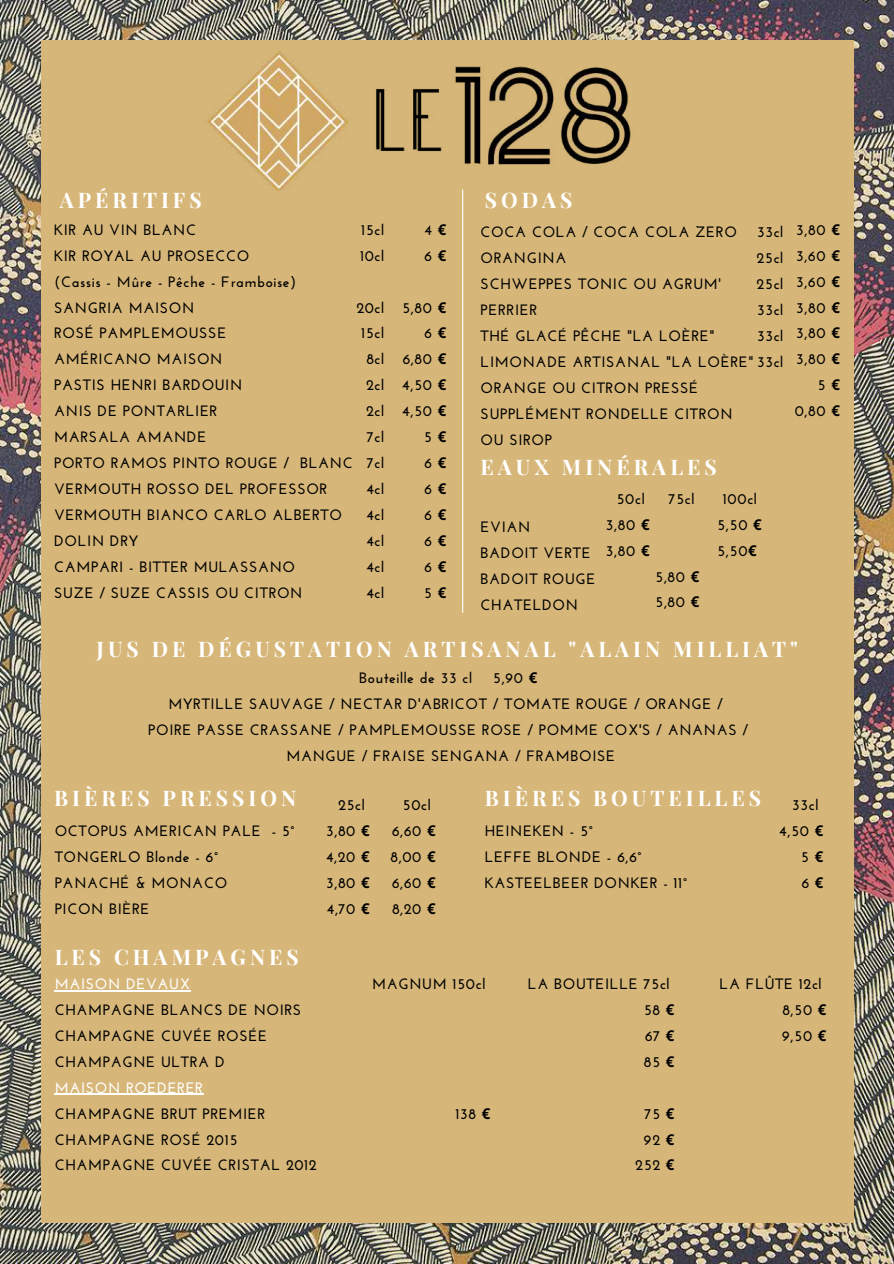
<style>
.page{position:relative;width:894px;height:1264px;background:#fff}
.page>*{position:absolute;margin:0;border:0;box-sizing:border-box;transform-origin:0 0}
.t1{font:700 21px "Playfair Display SC";letter-spacing:.19em;color:#fff}
.t2{font:700 15px/26px "Josefin Sans";letter-spacing:.04em;color:#000}
.t3{font:700 15px "Josefin Sans";letter-spacing:.04em;color:#fff}
.s1{font-family:"Noto Sans"}
</style>
<div class="page">
<img style="left:0;top:0;width:893px;height:1263px">
<div style="left:41px;top:41px;width:812px;height:201px;background:#d7b779"></div>
<img style="left:185px;top:24px;width:466px;height:167px">
<div style="left:41px;top:191px;width:812px;height:1032px;background:#d7b779"></div>
<hr style="left:462px;top:190px;width:1px;height:422px;background:#fff">
<hr style="left:55px;top:990px;width:136px;height:1px;background:#fff">
<hr style="left:55px;top:1093px;width:149px;height:1px;background:#fff">
<h1 class="t1" style="left:60px;top:185px;width:143px">APÉRITIFS</h1>
<p class="t2" style="left:360px;top:218px;width:25px">15cl<br>10cl</p>
<p class="t2" style="left:54px;top:218px;width:300px">KIR AU VIN BLANC<br>KIR ROYAL AU PROSECCO<br>(Cassis - Mûre - Pêche - Framboise)<br>SANGRIA MAISON<br>ROSÉ PAMPLEMOUSSE<br>AMÉRICANO MAISON<br>PASTIS HENRI BARDOUIN<br>ANIS DE PONTARLIER<br>MARSALA AMANDE<br>PORTO RAMOS PINTO ROUGE / BLANC<br>VERMOUTH ROSSO DEL PROFESSOR<br>VERMOUTH BIANCO CARLO ALBERTO<br>DOLIN DRY<br>CAMPARI - BITTER MULASSANO<br>SUZE / SUZE CASSIS OU CITRON</p>
<p class="t2" style="left:424px;top:218px;width:24px">4 <span class="s1">€<br></span>6 <span class="s1">€</span></p>
<p class="t2" style="left:356px;top:296px;width:29px;text-align:right">20cl<br>15cl<br>8cl<br>2cl<br>2cl<br>7cl<br>7cl<br>4cl<br>4cl<br>4cl<br>4cl<br>4cl</p>
<p class="t2" style="left:402px;top:296px;width:46px;text-align:right">5,80 <span class="s1">€<br></span>6 <span class="s1">€<br></span>6,80 <span class="s1">€<br></span>4,50 <span class="s1">€<br></span>4,50 <span class="s1">€<br></span>5 <span class="s1">€<br></span>6 <span class="s1">€<br></span>6 <span class="s1">€<br></span>6 <span class="s1">€<br></span>6 <span class="s1">€<br></span>6 <span class="s1">€<br></span>5 <span class="s1">€</span></p>
<h1 class="t1" style="left:484px;top:185px;width:89px">SODAS</h1>
<p class="t2" style="left:480px;top:220px;width:304px">COCA COLA / COCA COLA ZERO<br>ORANGINA<br>SCHWEPPES TONIC OU AGRUM'<br>PERRIER<br>THÉ GLACÉ PÊCHE "LA LOÈRE"<br>LIMONADE ARTISANAL "LA LOÈRE" 33cl<br>ORANGE OU CITRON PRESSÉ<br>SUPPLÉMENT RONDELLE CITRON<br>OU SIROP</p>
<p class="t2" style="left:756px;top:220px;width:28px;text-align:justify">33cl 25cl 25cl 33cl 33cl</p>
<p class="t2" style="left:794px;top:218px;width:47px;text-align:right">3,80 <span class="s1">€<br></span>3,60 <span class="s1">€<br></span>3,60 <span class="s1">€<br></span>3,80 <span class="s1">€<br></span>3,80 <span class="s1">€<br></span>3,80 <span class="s1">€<br></span>5 <span class="s1">€<br></span>0,80 <span class="s1">€</span></p>
<h1 class="t1" style="left:480px;top:452px;width:237px">EAUX MINÉRALES</h1>
<p class="t2" style="left:480px;top:515px;width:116px">EVIAN<br>BADOIT VERTE<br>BADOIT ROUGE<br>CHATELDON</p>
<p class="t2" style="left:605px;top:487px;width:45px;text-align:center">50cl<br>3,80 <span class="s1">€<br></span>3,80 <span class="s1">€</span></p>
<p class="t2" style="left:668px;top:487px;width:27px">75cl</p>
<p class="t2" style="left:655px;top:565px;width:46px">5,80 <span class="s1">€<br></span>5,80 <span class="s1">€</span></p>
<p class="t2" style="left:717px;top:487px;width:46px;text-align:center">100cl<br>5,50 <span class="s1">€<br></span>5,50<span class="s1">€</span></p>
<h1 class="t1" style="left:96px;top:634px;width:702px">JUS DE DÉGUSTATION ARTISANAL "ALAIN MILLIAT"</h1>
<p class="t2" style="left:359px;top:666px;width:114px">Bouteille de 33 cl</p>
<p class="t2" style="left:493px;top:666px;width:46px">5,90 <span class="s1">€</span></p>
<p class="t2" style="left:168px;top:692px;width:556px">MYRTILLE SAUVAGE / NECTAR D'ABRICOT / TOMATE ROUGE / ORANGE /</p>
<p class="t2" style="left:148px;top:718px;width:601px">POIRE PASSE CRASSANE / PAMPLEMOUSSE ROSE / POMME COX'S / ANANAS /</p>
<p class="t2" style="left:286px;top:744px;width:330px">MANGUE / FRAISE SENGANA / FRAMBOISE</p>
<h1 class="t1" style="left:54px;top:783px;width:243px">BIÈRES PRESSION</h1>
<h1 class="t1" style="left:484px;top:783px;width:277px">BIÈRES BOUTEILLES</h1>
<p class="t2" style="left:55px;top:819px;width:242px">OCTOPUS AMERICAN PALE - 5°<br>TONGERLO Blonde - 6°<br>PANACHÉ &amp; MONACO<br>PICON BIÈRE</p>
<p class="t2" style="left:484px;top:819px;width:204px">HEINEKEN - 5°<br>LEFFE BLONDE - 6,6°<br>KASTEELBEER DONKER - 11°</p>
<p class="t2" style="left:325px;top:793px;width:46px;text-align:center">25cl<br>3,80 <span class="s1">€<br></span>4,20 <span class="s1">€<br></span>3,80 <span class="s1">€<br></span>4,70 <span class="s1">€</span></p>
<p class="t2" style="left:390px;top:793px;width:47px;text-align:center">50cl<br>6,60 <span class="s1">€<br></span>8,00 <span class="s1">€<br></span>6,60 <span class="s1">€<br></span>8,20 <span class="s1">€</span></p>
<p class="t2" style="left:792px;top:793px;width:28px">33cl</p>
<p class="t2" style="left:778px;top:819px;width:46px">4,50 <span class="s1">€</span></p>
<p class="t2" style="left:800px;top:845px;width:24px">5 <span class="s1">€</span></p>
<p class="t2" style="left:801px;top:871px;width:24px">6 <span class="s1">€</span></p>
<h1 class="t1" style="left:55px;top:942px;width:245px">LES CHAMPAGNES</h1>
<p class="t3" style="left:55px;top:977px;width:137px">MAISON DEVAUX</p>
<p class="t2" style="left:55px;top:998px;width:248px">CHAMPAGNE BLANCS DE NOIRS<br>CHAMPAGNE CUVÉE ROSÉE<br>CHAMPAGNE ULTRA D</p>
<p class="t3" style="left:55px;top:1081px;width:150px">MAISON ROEDERER</p>
<p class="t2" style="left:55px;top:1101px;width:263px">CHAMPAGNE BRUT PREMIER<br>CHAMPAGNE ROSÉ 2015<br>CHAMPAGNE CUVÉE CRISTAL 2012</p>
<p class="t2" style="left:372px;top:972px;width:115px">MAGNUM 150cl</p>
<p class="t2" style="left:455px;top:1101px;width:36px">138 <span class="s1">€</span></p>
<p class="t2" style="left:643px;top:972px;width:32px;text-indent:-116px">LA BOUTEILLE 75cl<br>58 <span class="s1">€<br></span>67 <span class="s1">€<br></span>85 <span class="s1">€</span></p>
<p class="t2" style="left:635px;top:1101px;width:41px;text-align:right">75 <span class="s1">€<br></span>92 <span class="s1">€<br></span>252 <span class="s1">€</span></p>
<p class="t2" style="left:782px;top:972px;width:46px;text-indent:-62px">LA FLÛTE 12cl<br>8,50 <span class="s1">€<br></span>9,50 <span class="s1">€</span></p>
</div>
